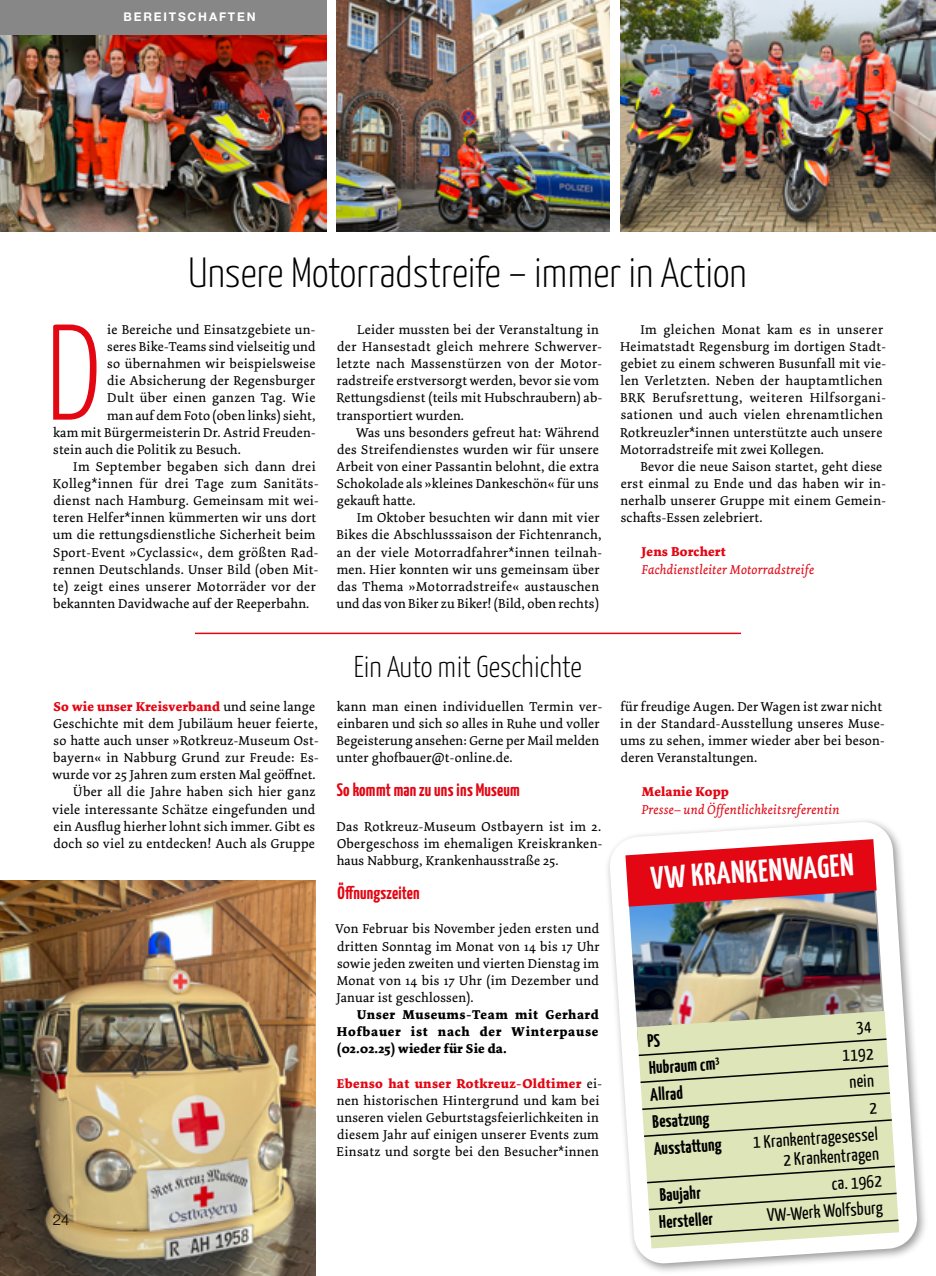
<style>
.page{position:relative;width:936px;height:1276px;background:#fff}
.page>*{position:absolute;margin:0;border:0;box-sizing:border-box;transform-origin:0 0}
.t1{font:300 135.75px "Yanone Kaffeesatz";color:#e30613}
.t2{font:300 42px "Yanone Kaffeesatz";color:#000}
.t3{font:700 31.5px "Yanone Kaffeesatz";color:#fff}
.t4{font:300 30px "Yanone Kaffeesatz";color:#000}
.t5{font:18px/19.5px "Yanone Kaffeesatz";color:#000;text-align:right}
.t6{font:700 18px "Yanone Kaffeesatz";color:#000}
.t7{font:700 18px "Yanone Kaffeesatz";letter-spacing:.01em;color:#e30613}
.t8{font:300 15px "Helvetica Neue LT Std";color:#000}
.t9{font:13.5px/17.1px "Dolly Pro";letter-spacing:.02em;color:#000}
.t10{font:700 13.5px/17.1px "Dolly Pro";letter-spacing:.06em;color:#000;text-align:justify}
.t11{font:italic 13.5px "Dolly Pro";letter-spacing:.015em;color:#e30613}
.t12{font:700 13.5px "Dolly Pro";letter-spacing:.015em;color:#e30613}
.t13{font:700 12px "Helvetica Neue LT Std";letter-spacing:.15em;color:#fff}
.s1{font-weight:700;color:#e30613}
</style>
<div class="page">
<img style="left:620px;top:0;width:315px;height:231px">
<img style="left:337px;top:0;width:272px;height:231px">
<img style="left:0;top:34px;width:326px;height:197px">
<hr style="left:195px;top:632px;width:546px;height:2px;background:#e30613">
<img style="left:0;top:880px;width:315px;height:396px">
<div style="left:0;top:0;width:326px;height:34px;background:#878787"></div>
<div style="left:604px;top:816px;width:324px;height:458px;background:#000;opacity:.41"></div>
<svg style="left:617px;top:819px;width:303px;height:447px"></svg>
<img style="left:629px;top:888px;width:254px;height:156px">
<svg style="left:625px;top:839px;width:251px;height:67px;background:#dc3540"></svg>
<svg style="left:637px;top:1011px;width:262px;height:237px;fill:#dee5b8"></svg>
<svg style="left:639px;top:1064px;width:250px;height:20px;background:#cdd4aa"></svg>
<svg style="left:645px;top:1164px;width:251px;height:20px;background:#cdd4aa"></svg>
<svg style="left:647px;top:1191px;width:251px;height:20px;background:#cdd4aa"></svg>
<svg style="left:649px;top:1218px;width:250px;height:20px;background:#cfd5ae"></svg>
<svg style="left:637px;top:1021px;width:251px;height:36px;background:#d3d9af"></svg>
<svg style="left:640px;top:1091px;width:253px;height:46px;background:#d0d6ad"></svg>
<p class="t13" style="left:124px;top:10px;width:133px">BEREITSCHAFTEN</p>
<p class="t13" style="left:133px;top:10px;width:115px">WASSERW CHT</p>
<h2 class="t2" style="left:188px;top:242px;width:560px">Unsere Motorradstreife – immer in Action</h2>
<h1 class="t1" style="left:45px;top:275px;width:58px">D</h1>
<p class="t9" style="left:107px;top:321px;width:210px">ie Bereiche und Einsatzgebiete un-</p>
<p class="t9" style="left:107px;top:338px;width:210px">seres Bike-Teams sind vielseitig und</p>
<p class="t9" style="left:107px;top:355px;width:210px">so übernahmen wir beispielsweise</p>
<p class="t9" style="left:107px;top:372px;width:210px">die Absicherung der Regensburger</p>
<p class="t9" style="left:107px;top:389px;width:210px">Dult über einen ganzen Tag. Wie</p>
<p class="t9" style="left:107px;top:407px;width:210px">man auf dem Foto (oben links) sieht,</p>
<p class="t9" style="left:53px;top:424px;width:264px">kam mit Bürgermeisterin Dr. Astrid Freuden-</p>
<p class="t9" style="left:53px;top:441px;width:189px">stein auch die Politik zu Besuch.</p>
<p class="t9" style="left:73px;top:458px;width:244px">Im September begaben sich dann drei</p>
<p class="t9" style="left:53px;top:475px;width:267px">Kolleg*innen für drei Tage zum Sanitäts-</p>
<p class="t9" style="left:53px;top:492px;width:267px">dienst nach Hamburg. Gemeinsam mit wei-</p>
<p class="t9" style="left:53px;top:509px;width:265px">teren Helfer*innen kümmerten wir uns dort</p>
<p class="t9" style="left:53px;top:526px;width:264px">um die rettungsdienstliche Sicherheit beim</p>
<p class="t9" style="left:53px;top:543px;width:267px">Sport-Event »Cyclassic«, dem größten Rad-</p>
<p class="t9" style="left:53px;top:561px;width:267px">rennen Deutschlands. Unser Bild (oben Mit-</p>
<p class="t9" style="left:53px;top:578px;width:264px">te) zeigt eines unserer Motorräder vor der</p>
<p class="t9" style="left:53px;top:595px;width:258px">bekannten Davidwache auf der Reeperbahn.</p>
<p class="t9" style="left:52px;top:698px;width:267px;text-align:right"><span class="s1">So wie unser Kreisverband</span> und seine lange Geschichte mit dem Jubiläum heuer feierte, so hatte auch unser »Rotkreuz-Museum Ost&shy;bayern« in Nabburg Grund zur Freude: Es&shy;wurde vor 25 Jahren zum ersten Mal geöffnet.<br>Über all die Jahre haben sich hier ganz viele interessante Schätze eingefunden und ein Ausflug hierher lohnt sich immer. Gibt es doch so viel zu entdecken! Auch als Gruppe</p>
<p class="t9" style="left:336px;top:321px;width:267px;text-indent:21px">Leider mussten bei der Veranstaltung in der Hansestadt gleich mehrere Schwerver&shy;letzte nach Massenstürzen von der Motor&shy;radstreife erstversorgt werden, bevor sie vom Rettungsdienst (teils mit Hubschraubern) ab&shy;transportiert wurden.</p>
<p class="t9" style="left:336px;top:424px;width:264px;text-align:justify;text-indent:20px">Was uns besonders gefreut hat: Während des Streifendienstes wurden wir für unsere Arbeit von einer Passantin belohnt, die extra Schokolade als »kleines Dankeschön« für uns gekauft hatte.</p>
<p class="t9" style="left:336px;top:509px;width:267px;text-indent:20px">Im Oktober besuchten wir dann mit vier Bikes die Abschlusssaison der Fichtenranch, an der viele Motorradfahrer*innen teilnah&shy;men. Hier konnten wir uns gemeinsam über das Thema »Motorradstreife« austauschen und das von Biker zu Biker! (Bild, oben rechts)</p>
<h3 class="t4" style="left:354px;top:645px;width:229px">Ein Auto mit Geschichte</h3>
<p class="t9" style="left:336px;top:698px;width:267px">kann man einen individuellen Termin ver&shy;einbaren und sich so alles in Ruhe und voller Begeisterung ansehen: Gerne per Mail melden unter ghofbauer@t-online.de.</p>
<h3 class="t7" style="left:337px;top:777px;width:184px">So kommt man zu uns ins Museum</h3>
<p class="t9" style="left:336px;top:817px;width:267px;text-align:justify">Das Rotkreuz-Museum Ostbayern ist im 2.<br>Obergeschoss im ehemaligen Kreiskranken&shy;haus Nabburg, Krankenhausstraße 25.</p>
<h3 class="t7" style="left:337px;top:880px;width:84px">Öffnungszeiten</h3>
<p class="t9" style="left:335px;top:920px;width:266px;text-align:justify">Von Februar bis November jeden ersten und dritten Sonntag im Monat von 14 bis 17 Uhr sowie jeden zweiten und vierten Dienstag im Monat von 14 bis 17 Uhr (im Dezember und Januar ist geschlossen).</p>
<p class="t10" style="left:337px;top:1006px;width:263px;text-indent:20px">Unser Museums-Team mit Gerhard Hofbauer ist nach der Winterpause (02.02.25) wieder für Sie da.</p>
<p class="t9" style="left:336px;top:1074px;width:267px"><span class="s1">Ebenso hat unser Rotkreuz-Oldtimer</span> ei&shy;nen historischen Hintergrund und kam bei unseren vielen Geburtstagsfeierlichkeiten in diesem Jahr auf einigen unserer Events zum Einsatz und sorgte bei den Besucher*innen</p>
<p class="t8" style="left:53px;top:1210px;width:18px">24</p>
<p class="t9" style="left:620px;top:321px;width:267px;text-indent:20px">Im gleichen Monat kam es in unserer Heimatstadt Regensburg im dortigen Stadt&shy;gebiet zu einem schweren Busunfall mit vie&shy;len Verletzten. Neben der hauptamtlichen BRK Berufsrettung, weiteren Hilfsorgani&shy;sationen und auch vielen ehrenamtlichen Rotkreuzler*innen unterstützte auch unsere Motorradstreife mit zwei Kollegen.</p>
<p class="t9" style="left:620px;top:458px;width:267px;text-indent:20px">Bevor die neue Saison startet, geht diese erst einmal zu Ende und das haben wir in&shy;nerhalb unserer Gruppe mit einem Gemein&shy;schafts-Essen zelebriert.</p>
<p class="t12" style="left:641px;top:543px;width:86px">Jens Borchert</p>
<p class="t11" style="left:641px;top:560px;width:174px">Fachdienstleiter Motorradstreife</p>
<p class="t9" style="left:620px;top:698px;width:266px">für freudige Augen. Der Wagen ist zwar nicht in der Standard-Ausstellung unseres Muse&shy;ums zu sehen, immer wieder aber bei beson&shy;deren Veranstaltungen.</p>
<p class="t12" style="left:641px;top:783px;width:89px">Melanie Kopp</p>
<p class="t11" style="left:641px;top:800px;width:199px">Presse– und Öffentlichkeitsreferentin</p>
<h3 class="t3" style="left:649px;top:856px;width:205px;rotate:-4deg">VW KRANKENWAGEN</h3>
<h3 class="t6" style="left:648px;top:1055px;width:72px;rotate:-4deg">Hubraum cm<sup>3</sup></h3>
<h3 class="t6" style="left:649px;top:1082px;width:34px;rotate:-4deg">Allrad</h3>
<h3 class="t6" style="left:651px;top:1109px;width:58px;rotate:-4deg">Besatzung</h3>
<h3 class="t6" style="left:652px;top:1136px;width:70px;rotate:-4deg">Ausstattung</h3>
<h3 class="t5" style="left:841px;top:1044px;width:32px;rotate:-4deg">1192</h3>
<h3 class="t5" style="left:848px;top:1071px;width:26px;rotate:-4deg">nein</h3>
<h3 class="t5" style="left:752px;top:1131px;width:126px;rotate:-4deg">1 Krankentragesessel<br>2 Krankentragen</h3>
<h3 class="t5" style="left:830px;top:1173px;width:52px;rotate:-4deg">ca. 1962</h3>
<h3 class="t6" style="left:658px;top:1182px;width:43px;rotate:-4deg">Baujahr</h3>
<h3 class="t6" style="left:658px;top:1209px;width:55px;rotate:-4deg">Hersteller</h3>
<h3 class="t5" style="left:766px;top:1204px;width:118px;rotate:-4deg">VW-Werk Wolfsburg</h3>
</div>
